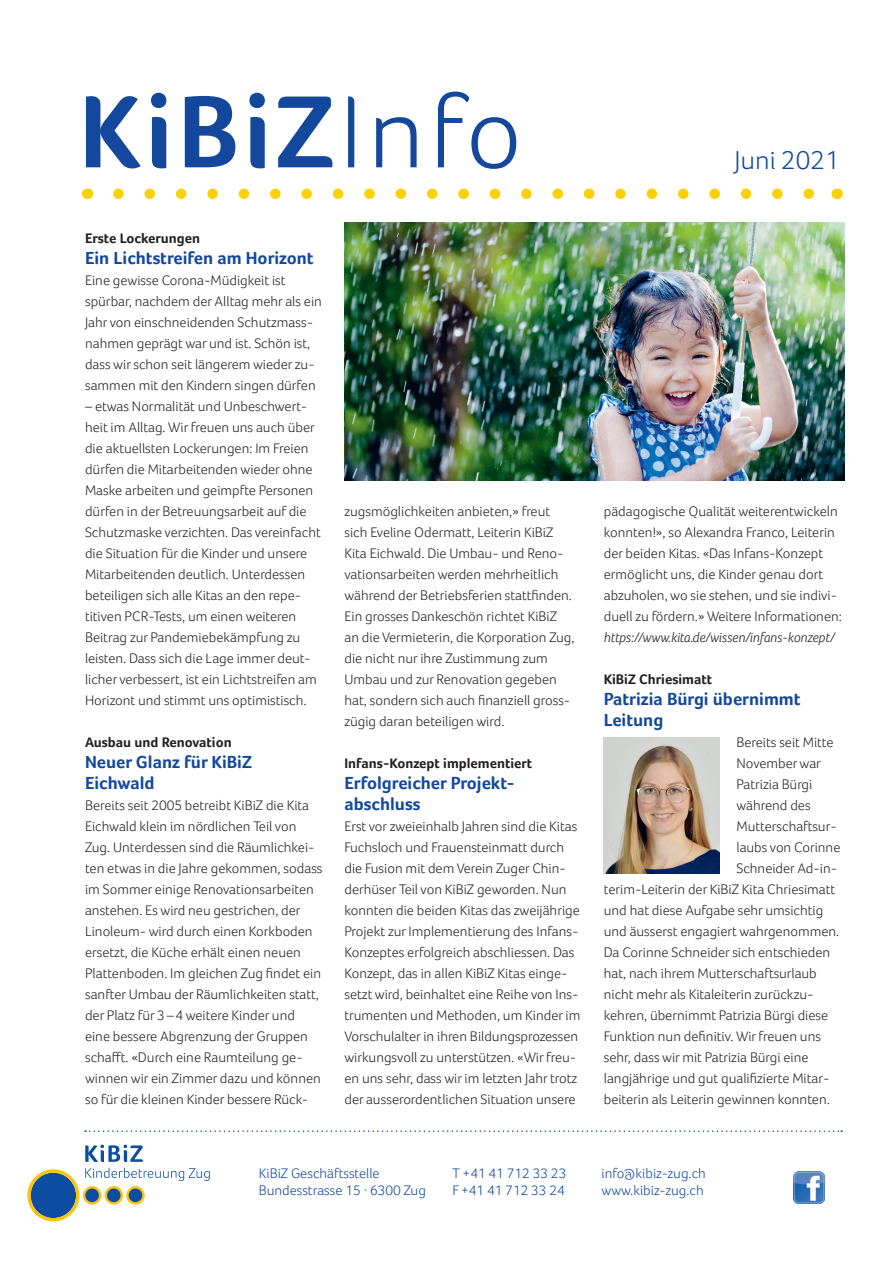
<style>
.page{position:relative;width:893px;height:1263px;background:#fff}
.page>*{position:absolute;margin:0;border:0;box-sizing:border-box;transform-origin:0 0}
.t1{font:700 105.6px "Foco";letter-spacing:.04em;color:#13489d}
.t2{font:300 27px "Foco";color:#13489d}
.t3{font:700 18px/21px "Foco";color:#13489d}
.t4{font:300 14.25px/21px "Foco";color:#231f20}
.t5{font:300 14.25px/16.6px "Foco";color:#13489d}
.t6{font:700 14.25px "Foco";color:#231f20}
.t7{font:italic 300 14.25px "Foco";color:#231f20}
.s1{font-weight:300}
</style>
<div class="page">
<img style="left:344px;top:222px;width:501px;height:258px">
<img style="left:793px;top:1172px;width:31px;height:31px">
<svg style="left:85px;top:1130px;width:757px;height:2px"></svg>
<svg style="left:85px;top:1144px;width:58px;height:18px"></svg>
<svg style="left:27px;top:1168px;width:183px;height:53px"></svg>
<svg style="left:118px;top:189px;width:696px;height:10px"></svg>
<img style="left:604px;top:738px;width:115px;height:135px">
<h1 class="t1" style="left:79px;top:69px;width:445px">KiBiZ<span class="s1">Info</span></h1>
<p class="t6" style="left:85px;top:230px;width:117px">Erste Lockerungen</p>
<p class="t3" style="left:85px;top:247px;width:230px">Ein Lichtstreifen am Horizont</p>
<p class="t4" style="left:85px;top:270px;width:238px">Eine gewisse Corona-Müdigkeit ist spürbar, nachdem der Alltag mehr als ein Jahr von einschneidenden Schutzmass&shy;nahmen geprägt war und ist. Schön ist, dass wir schon seit längerem wieder zu&shy;sammen mit den Kindern singen dürfen</p>
<p class="t4" style="left:85px;top:396px;width:237px">– etwas Normalität und Unbeschwert&shy;heit im Alltag. Wir freuen uns auch über die aktuellsten Lockerungen: Im Freien dürfen die Mitarbeitenden wieder ohne Maske arbeiten und geimpfte Personen dürfen in der Betreuungsarbeit auf die Schutzmaske verzichten. Das vereinfacht die Situation für die Kinder und unsere Mitarbeitenden deutlich. Unterdessen beteiligen sich alle Kitas an den repe&shy;titiven PCR-Tests, um einen weiteren Beitrag zur Pandemiebekämpfung zu leisten. Dass sich die Lage immer deut&shy;licher verbessert, ist ein Lichtstreifen am Horizont und stimmt uns optimistisch.</p>
<p class="t6" style="left:85px;top:734px;width:148px">Ausbau und Renovation</p>
<p class="t3" style="left:85px;top:751px;width:169px">Neuer Glanz für KiBiZ<br>Eichwald</p>
<p class="t4" style="left:85px;top:795px;width:239px">Bereits seit 2005 betreibt KiBiZ die Kita Eichwald klein im nördlichen Teil von Zug. Unterdessen sind die Räumlichkei&shy;ten etwas in die Jahre gekommen, sodass im Sommer einige Renovationsarbeiten anstehen. Es wird neu gestrichen, der Linoleum- wird durch einen Korkboden ersetzt, die Küche erhält einen neuen Plattenboden. Im gleichen Zug findet ein sanfter Umbau der Räumlichkeiten statt, der Platz für 3–4 weitere Kinder und eine bessere Abgrenzung der Gruppen schafft. «Durch eine Raumteilung ge&shy;winnen wir ein Zimmer dazu und können so für die kleinen Kinder bessere Rück-</p>
<p class="t4" style="left:344px;top:501px;width:232px">zugsmöglichkeiten anbieten,» freut sich Eveline Odermatt, Leiterin KiBiZ Kita Eichwald. Die Umbau- und Reno&shy;vationsarbeiten werden mehrheitlich während der Betriebsferien stattfinden.<br>Ein grosses Dankeschön richtet KiBiZ an die Vermieterin, die Korporation Zug, die nicht nur ihre Zustimmung zum Umbau und zur Renovation gegeben hat, sondern sich auch finanziell gross&shy;zügig daran beteiligen wird.</p>
<p class="t6" style="left:344px;top:755px;width:189px">Infans-Konzept implementiert</p>
<p class="t3" style="left:344px;top:772px;width:172px">Erfolgreicher Projekt&shy;abschluss</p>
<p class="t4" style="left:344px;top:816px;width:237px">Erst vor zweieinhalb Jahren sind die Kitas Fuchsloch und Frauensteinmatt durch die Fusion mit dem Verein Zuger Chin&shy;derhüser Teil von KiBiZ geworden. Nun konnten die beiden Kitas das zweijährige Projekt zur Implementierung des Infans-Konzeptes erfolgreich abschliessen. Das Konzept, das in allen KiBiZ Kitas einge&shy;setzt wird, beinhaltet eine Reihe von Ins&shy;trumenten und Methoden, um Kinder im Vorschulalter in ihren Bildungsprozessen wirkungsvoll zu unterstützen. «Wir freu&shy;en uns sehr, dass wir im letzten Jahr trotz der ausserordentlichen Situation unsere</p>
<h2 class="t2" style="left:734px;top:144px;width:107px">Juni 2021</h2>
<p class="t4" style="left:604px;top:501px;width:240px">pädagogische Qualität weiterentwickeln konnten!», so Alexandra Franco, Leiterin der beiden Kitas. «Das Infans-Konzept ermöglicht uns, die Kinder genau dort abzuholen, wo sie stehen, und sie indivi&shy;duell zu fördern.» Weitere Informationen:</p>
<p class="t7" style="left:604px;top:629px;width:233px">https://www.kita.de/wissen/infans-konzept/</p>
<p class="t6" style="left:604px;top:671px;width:110px">KiBiZ Chriesimatt</p>
<p class="t3" style="left:604px;top:688px;width:198px">Patrizia Bürgi übernimmt<br>Leitung</p>
<p class="t4" style="left:736px;top:732px;width:99px">Bereits seit Mitte</p>
<p class="t4" style="left:736px;top:753px;width:86px">November war</p>
<p class="t4" style="left:736px;top:774px;width:77px">Patrizia Bürgi</p>
<p class="t4" style="left:736px;top:795px;width:76px">während des</p>
<p class="t4" style="left:736px;top:816px;width:102px">Mutterschaftsur-</p>
<p class="t4" style="left:736px;top:837px;width:105px">laubs von Corinne</p>
<p class="t4" style="left:736px;top:858px;width:102px">Schneider Ad-in-</p>
<p class="t4" style="left:604px;top:879px;width:233px">terim-Leiterin der KiBiZ Kita Chriesimatt</p>
<p class="t4" style="left:604px;top:900px;width:221px">und hat diese Aufgabe sehr umsichtig</p>
<p class="t4" style="left:604px;top:921px;width:237px">und äusserst engagiert wahrgenommen.</p>
<p class="t4" style="left:604px;top:942px;width:228px">Da Corinne Schneider sich entschieden</p>
<p class="t4" style="left:604px;top:963px;width:214px">hat, nach ihrem Mutterschaftsurlaub</p>
<p class="t4" style="left:604px;top:984px;width:211px">nicht mehr als Kitaleiterin zurückzu-</p>
<p class="t4" style="left:604px;top:1005px;width:226px">kehren, übernimmt Patrizia Bürgi diese</p>
<p class="t4" style="left:604px;top:1026px;width:219px">Funktion nun definitiv. Wir freuen uns</p>
<p class="t4" style="left:604px;top:1047px;width:206px">sehr, dass wir mit Patrizia Bürgi eine</p>
<p class="t4" style="left:604px;top:1068px;width:227px">langjährige und gut qualifizierte Mitar-</p>
<p class="t4" style="left:604px;top:1089px;width:227px">beiterin als Leiterin gewinnen konnten.</p>
<p class="t5" style="left:259px;top:1165px;width:168px">KiBiZ Geschäftsstelle<br>Bundesstrasse 15 · 6300 Zug</p>
<p class="t5" style="left:601px;top:1165px;width:106px">info@kibiz-zug.ch www.kibiz-zug.ch</p>
<p class="t5" style="left:452px;top:1165px;width:115px">T +41 41 712 33 23<br>F +41 41 712 33 24</p>
</div>
